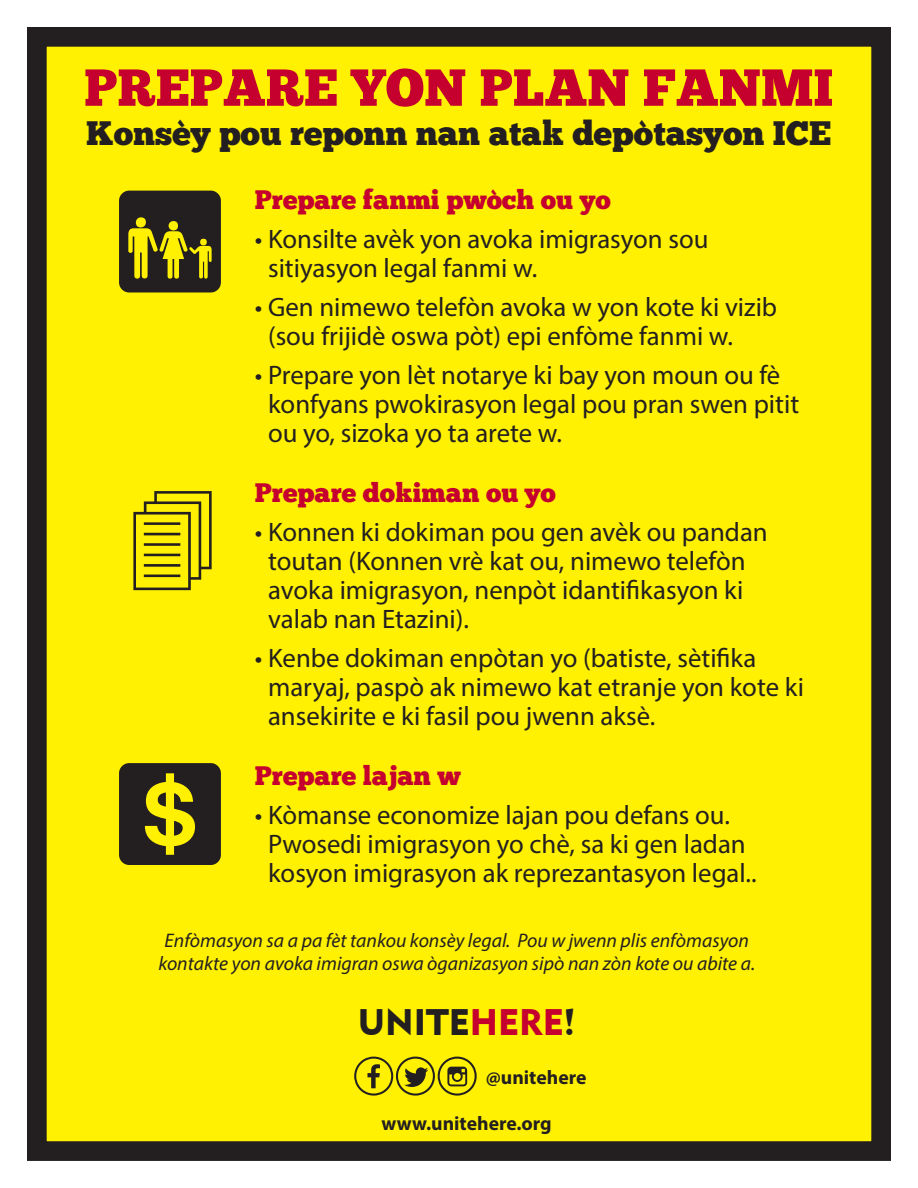
<style>
.page{position:relative;width:918px;height:1188px;background:#fff}
.page>*{position:absolute;margin:0;border:0;box-sizing:border-box;transform-origin:0 0}
.t1{font:56.7px "Social Shapes";color:#231f20}
.t2{font:51.9px "Chunk Five";color:#c5002e}
.t3{font:36.9px "Geometric 415 BT Black A";color:#231f20}
.t4{font:33.9px "Chunk Five";color:#231f20}
.text{font:26.7px/29px "Myriad Pro";color:#231f20}
.subhead{font:26.7px "Chunk Five";color:#c5002e}
.t5{font:italic 19.65px/23.5px "Myriad Pro";color:#231f20;text-align:center}
.t6{font:700 19.65px "Myriad Pro";color:#231f20}
.s1{color:#c5002e}
</style>
<div class="page">
<div style="left:37px;top:37px;width:844px;height:1114px;background:#fff101"></div>
<div style="left:27px;top:27px;width:864px;height:1134px;border:20px solid #231f20"></div>
<p class="t2" style="left:84px;top:57px;width:751px">PREPARE YON PLAN FANMI</p>
<p class="t4" style="left:86px;top:113px;width:747px">Konsèy pou reponn nan atak depòtasyon ICE</p>
<p class="subhead" style="left:255px;top:184px;width:357px">Prepare fanmi pwòch ou yo</p>
<p class="text" style="left:268px;top:225px;width:442px;text-indent:-13px">• Konsilte avèk yon avoka imigrasyon sou sitiyasyon legal fanmi w.</p>
<p class="text" style="left:268px;top:293px;width:511px;text-indent:-13px">• Gen nimewo telefòn avoka w yon kote ki vizib (sou frijidè oswa pòt) epi enfòme fanmi w.</p>
<p class="text" style="left:268px;top:361px;width:533px;text-indent:-13px">• Prepare yon lèt notarye ki bay yon moun ou fè konfyans pwokirasyon legal pou pran swen pitit ou yo, sizoka yo ta arete w.</p>
<p class="subhead" style="left:255px;top:477px;width:302px">Prepare dokiman ou yo</p>
<p class="text" style="left:268px;top:517px;width:501px;text-indent:-13px">• Konnen ki dokiman pou gen avèk ou pandan toutan (Konnen vrè kat ou, nimewo telefòn avoka imigrasyon, nenpòt idantifikasyon ki valab nan Etazini).</p>
<p class="text" style="left:268px;top:643px;width:537px;text-indent:-13px">• Kenbe dokiman enpòtan yo (batiste, sètifika maryaj, paspò ak nimewo kat etranje yon kote ki ansekirite e ki fasil pou jwenn aksè.</p>
<p class="subhead" style="left:255px;top:760px;width:208px">Prepare lajan w</p>
<p class="text" style="left:268px;top:800px;width:490px;text-indent:-13px">• Kòmanse economize lajan pou defans ou.<br>Pwosedi imigrasyon yo chè, sa ki gen ladan kosyon imigrasyon ak reprezantasyon legal..</p>
<p class="t5" style="left:158px;top:928px;width:598px">Enfòmasyon sa a pa fèt tankou konsèy legal. Pou w jwenn plis enfòmasyon kontakte yon avoka imigran oswa òganizasyon sipò nan zòn kote ou abite a.</p>
<p class="t3" style="left:358px;top:1000px;width:219px">UNITE<span class="s1">HERE</span>!</p>
<p class="t1" style="left:353px;top:1043px;width:127px">cdf</p>
<p class="t6" style="left:486px;top:1064px;width:102px">@unitehere</p>
<p class="t6" style="left:381px;top:1110px;width:172px">www.unitehere.org</p>
</div>
